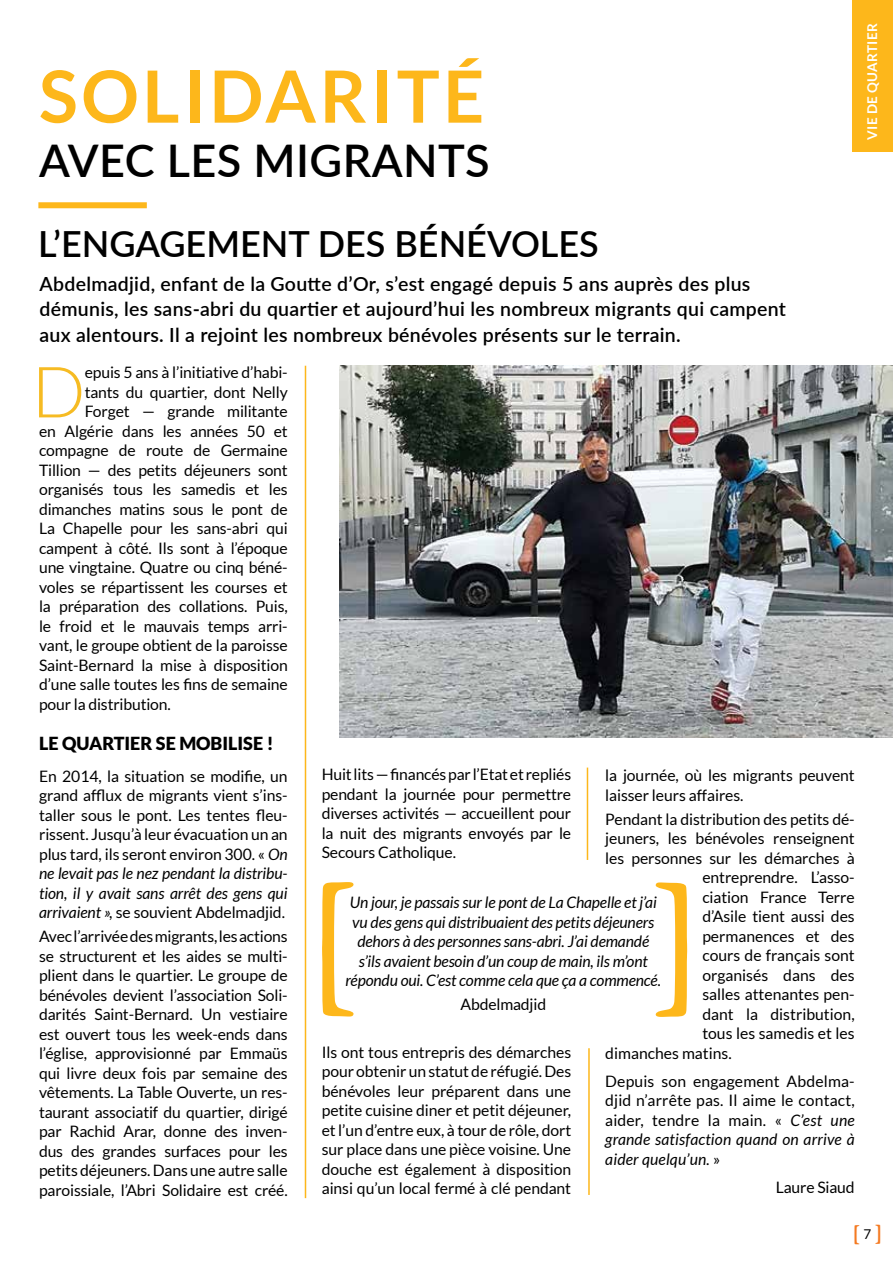
<style>
.page{position:relative;width:893px;height:1263px;background:#fff}
.page>*{position:absolute;margin:0;border:0;box-sizing:border-box;transform-origin:0 0}
.t1{font:300 158.1px "Averia Serif";color:#fdb71b}
.t2{font:700 72px "Lato";letter-spacing:.05em;color:#fdb71b}
.t3{font:300 70.8px "Lato";color:#f6bb23}
.t4{font:600 45px "Lato";letter-spacing:.01em;color:#000}
.t5{font:600 36px "Lato";color:#000}
.t6{font:22.5px "Averia Serif";color:#f47920}
.t7{font:600 19.5px/25.5px "Lato";letter-spacing:.015em;color:#000}
.t8{font:900 18px "Lato";color:#000}
.t9{font:15.75px/19.5px "Lato";letter-spacing:-.01em;color:#000;text-align:justify}
.t10{font:italic 15.75px/19.5px "Lato";letter-spacing:-.01em;color:#000;text-align:center}
.t11{font:700 13.5px "Lato";letter-spacing:.025em;color:#fff}
.t12{font:13.5px "Lato";color:#000}
.s1{font-style:italic}
</style>
<div class="page">
<hr style="left:587px;top:767px;width:1px;height:93px;background:#fdb71b">
<img style="left:339px;top:366px;width:554px;height:372px">
<div style="left:852px;top:0;width:41px;height:152px;background:#fdb71b"></div>
<div style="left:38px;top:202px;width:109px;height:6px;background:#fdb71b"></div>
<hr style="left:305px;top:366px;width:1px;height:832px;background:#fdb71b">
<hr style="left:588px;top:1048px;width:2px;height:147px;background:#fdb71b">
<h2 class="t2" style="left:39px;top:55px;width:438px">SOLIDARITÉ</h2>
<h3 class="t4" style="left:39px;top:128px;width:452px">avec les M igrants</h3>
<p class="t11" style="left:864px;top:140px;width:118px;rotate:-90deg">VIE DE QUARTIER</p>
<h3 class="t5" style="left:38px;top:218px;width:96px">L’engage</h3>
<h3 class="t5" style="left:206px;top:218px;width:134px">ment des</h3>
<h3 class="t5" style="left:394px;top:218px;width:116px">bénévoles</h3>
<p class="t7" style="left:39px;top:270px;width:748px">Abdelmadjid, enfant de la Goutte d’Or, s’est engagé depuis 5 ans auprès des plus démunis, les sans-abri du quartier et aujourd’hui les nombreux migrants qui campent aux alentours. Il a rejoint les nombreux bénévoles présents sur le terrain.</p>
<h3 class="t3" style="left:32px;top:354px;width:55px">D</h3>
<p class="t9" style="left:85px;top:363px;width:204px">epuis 5 ans à l’initiative d’habi-</p>
<p class="t9" style="left:85px;top:382px;width:204px">tants du quartier, dont Nelly</p>
<p class="t9" style="left:85px;top:402px;width:204px">Forget — grande militante</p>
<p class="t9" style="left:39px;top:421px;width:250px">en Algérie dans les années 50 et</p>
<p class="t9" style="left:39px;top:441px;width:250px">compagne de route de Germaine</p>
<p class="t9" style="left:39px;top:460px;width:250px">Tillion — des petits déjeuners sont</p>
<p class="t9" style="left:39px;top:480px;width:250px">organisés tous les samedis et les</p>
<p class="t9" style="left:39px;top:499px;width:250px">dimanches matins sous le pont de</p>
<p class="t9" style="left:39px;top:519px;width:250px">La Chapelle pour les sans-abri qui</p>
<p class="t9" style="left:39px;top:538px;width:250px">campent à côté. Ils sont à l’époque</p>
<p class="t9" style="left:39px;top:558px;width:250px">une vingtaine. Quatre ou cinq béné-</p>
<p class="t9" style="left:39px;top:577px;width:250px">voles se répartissent les courses et</p>
<p class="t9" style="left:39px;top:597px;width:250px">la préparation des collations. Puis,</p>
<p class="t9" style="left:39px;top:616px;width:250px">le froid et le mauvais temps arri-</p>
<p class="t9" style="left:39px;top:636px;width:250px">vant, le groupe obtient de la paroisse</p>
<p class="t9" style="left:39px;top:655px;width:250px">Saint-Bernard la mise à disposition</p>
<p class="t9" style="left:39px;top:675px;width:250px">d’une salle toutes les fins de semaine</p>
<p class="t9" style="left:39px;top:694px;width:133px">pour la distribution.</p>
<p class="t8" style="left:39px;top:732px;width:236px">LE QUARTIER SE MOBILISE !</p>
<p class="t9" style="left:39px;top:766px;width:250px">En 2014, la situation se modifie, un grand afflux de migrants vient s’ins&shy;taller sous le pont. Les tentes fleu&shy;rissent. Jusqu’à leur évacuation un an plus tard, ils seront environ 300. « <span class="s1">On ne levait pas le nez pendant la distribu&shy;tion, il y avait sans arrêt des gens qui arrivaient »,</span> se souvient Abdelmadjid.</p>
<p class="t9" style="left:39px;top:927px;width:250px">Avec l’arrivée des migrants, les actions se structurent et les aides se multi&shy;plient dans le quartier. Le groupe de bénévoles devient l’association Soli&shy;darités Saint-Bernard. Un vestiaire est ouvert tous les week-ends dans l’église, approvisionné par Emmaüs qui livre deux fois par semaine des vêtements. La Table Ouverte, un res&shy;taurant associatif du quartier, dirigé par Rachid Arar, donne des inven&shy;dus des grandes surfaces pour les petits déjeuners. Dans une autre salle paroissiale, l’Abri Solidaire est créé.</p>
<p class="t9" style="left:322px;top:765px;width:251px">Huit lits — financés par l’Etat et repliés pendant la journée pour permettre diverses activités — accueillent pour la nuit des migrants envoyés par le Secours Catholique.</p>
<p class="t9" style="left:605px;top:766px;width:251px">la journée, où les migrants peuvent laisser leurs affaires.</p>
<p class="t9" style="left:605px;top:809px;width:251px">Pendant la distribution des petits dé-</p>
<p class="t9" style="left:605px;top:828px;width:251px">jeuners, les bénévoles renseignent</p>
<p class="t9" style="left:605px;top:848px;width:251px">les personnes sur les démarches à</p>
<p class="t9" style="left:702px;top:867px;width:154px">entreprendre. L’asso-</p>
<p class="t9" style="left:702px;top:887px;width:154px">ciation France Terre</p>
<p class="t9" style="left:702px;top:906px;width:154px">d’Asile tient aussi des</p>
<p class="t9" style="left:702px;top:926px;width:154px">permanences et des</p>
<p class="t9" style="left:702px;top:945px;width:154px">cours de français sont</p>
<p class="t9" style="left:702px;top:965px;width:154px">organisés dans des</p>
<p class="t9" style="left:702px;top:984px;width:154px">salles attenantes pen-</p>
<p class="t9" style="left:702px;top:1004px;width:154px">dant la distribution,</p>
<p class="t9" style="left:702px;top:1023px;width:154px">tous les samedis et les</p>
<p class="t9" style="left:605px;top:1043px;width:128px">dimanches matins.</p>
<p class="t9" style="left:605px;top:1071px;width:251px">Depuis son engagement Abdelma&shy;djid n’arrête pas. Il aime le contact, aider, tendre la main. « <span class="s1">C’est une grande satisfaction quand on arrive à aider quelqu’un.</span> »</p>
<p class="t9" style="left:776px;top:1177px;width:80px">Laure Siaud</p>
<h1 class="t1" style="left:307px;top:855px;width:55px">[</h1>
<h1 class="t1" style="left:702px;top:1044px;width:55px;rotate:-180deg">[</h1>
<p class="t10" style="left:346px;top:893px;width:317px">Un jour, je passais sur le pont de La Chapelle et j’ai vu des gens qui distribuaient des petits déjeuners dehors à des personnes sans-abri. J’ai demandé s’ils avaient besoin d’un coup de main, ils m’ont répondu oui. C’est comme cela que ça a commencé.</p>
<p class="t9" style="left:461px;top:994px;width:87px">Abdelmadjid</p>
<p class="t9" style="left:322px;top:1042px;width:251px">Ils ont tous entrepris des démarches pour obtenir un statut de réfugié. Des bénévoles leur préparent dans une petite cuisine diner et petit déjeuner, et l’un d’entre eux, à tour de rôle, dort sur place dans une pièce voisine. Une douche est également à disposition ainsi qu’un local fermé à clé pendant</p>
<h3 class="t6" style="left:852px;top:1221px;width:9px">[</h3>
<h3 class="t6" style="left:882px;top:1248px;width:9px;rotate:-180deg">[</h3>
<p class="t12" style="left:863px;top:1227px;width:9px">7</p>
</div>
